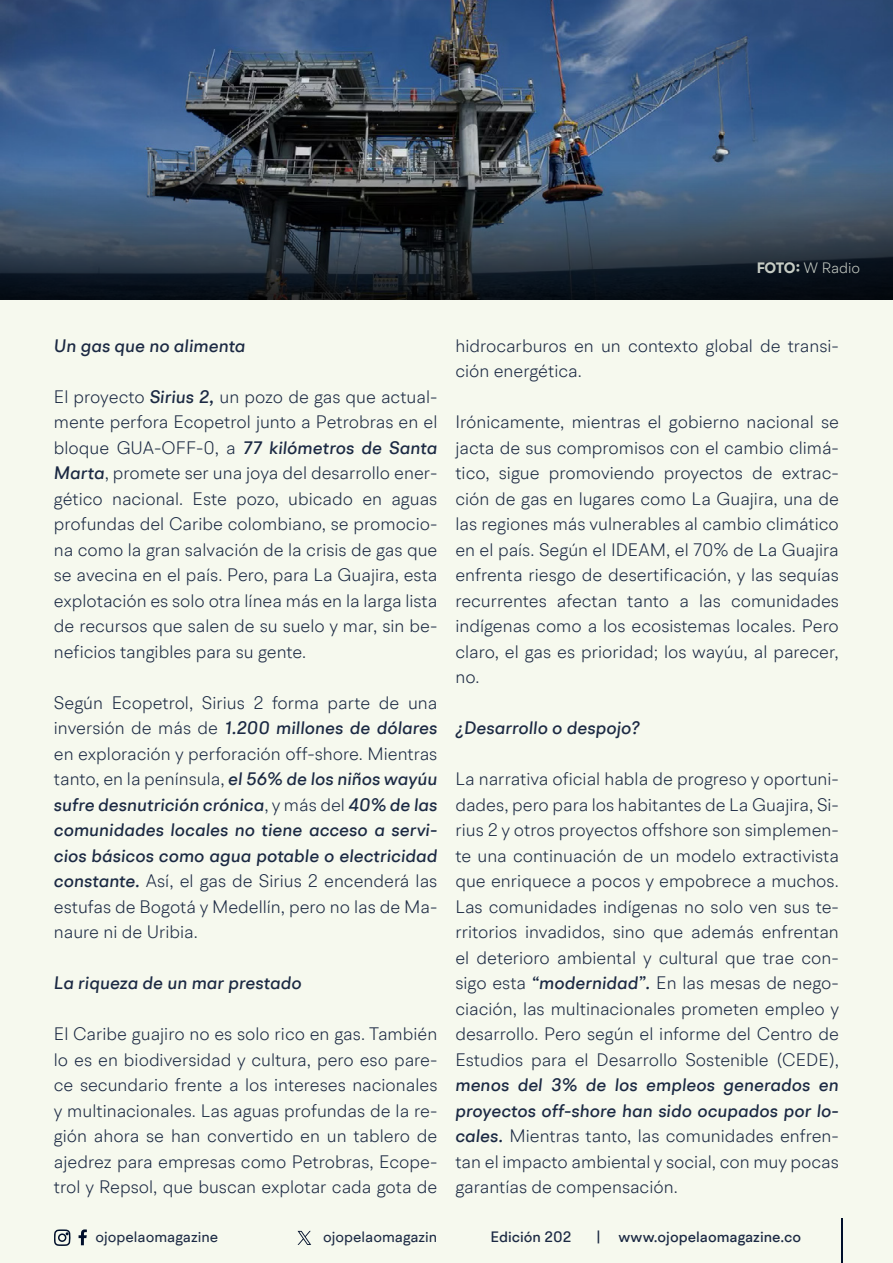
<style>
.page{position:relative;width:893px;height:1263px;background:#f6f9ee}
.page>*{position:absolute;margin:0;border:0;box-sizing:border-box;transform-origin:0 0}
.t1{font:300 18px/25.5px "BR Hendrix";color:#1b2943;text-align:justify}
.t2{font:italic 500 18px "BR Hendrix";color:#1b2943}
.t3{font:500 15px "BR Hendrix";color:#1b2943}
.t4{font:15px "BR Hendrix";color:#1b2943}
.t5{font:300 15px "BR Hendrix";color:#f5faed}
.s1{font-weight:700}
.s2{font-weight:500;font-style:italic}
</style>
<div class="page">
<svg style="left:79px;top:1229px;width:8px;height:16px"></svg>
<svg style="left:54px;top:1229px;width:17px;height:17px"></svg>
<hr style="left:841px;top:1219px;width:1px;height:44px;background:#000f2b">
<svg style="left:298px;top:1231px;width:13px;height:14px"></svg>
<img style="left:0;top:0;width:893px;height:163px">
<svg style="left:0;top:163px;width:893px;height:136px;background:#2f3d4c"></svg>
<p class="t5" style="left:756px;top:259px;width:106px"><span class="s1">FOTO:</span> W Radio</p>
<p class="t2" style="left:54px;top:334px;width:193px">Un gas que no alimenta</p>
<p class="t1" style="left:54px;top:383px;width:385px">El proyecto <span class="s2">Sirius 2,</span> un pozo de gas que actual&shy;mente perfora Ecopetrol junto a Petrobras en el bloque GUA-OFF-0, a <span class="s2">77 kilómetros de Santa Marta</span>, promete ser una joya del desarrollo ener&shy;gético nacional. Este pozo, ubicado en aguas profundas del Caribe colombiano, se promocio&shy;na como la gran salvación de la crisis de gas que se avecina en el país. Pero, para La Guajira, esta explotación es solo otra línea más en la larga lista de recursos que salen de su suelo y mar, sin be&shy;neficios tangibles para su gente.</p>
<p class="t1" style="left:54px;top:689px;width:385px">Según Ecopetrol, Sirius 2 forma parte de una inversión de más de <span class="s2">1.200 millones de dólares </span>en exploración y perforación off-shore. Mientras tanto, en la península, <span class="s2">el 56% de los niños wayúu sufre desnutrición crónica</span>, y más del <span class="s2">40% de las comunidades locales no tiene acceso a servi&shy;cios básicos como agua potable o electricidad constante.</span> Así, el gas de Sirius 2 encenderá las estufas de Bogotá y Medellín, pero no las de Ma&shy;naure ni de Uribia.</p>
<p class="t2" style="left:54px;top:971px;width:249px">La riqueza de un mar prestado</p>
<p class="t1" style="left:54px;top:1021px;width:385px">El Caribe guajiro no es solo rico en gas. También lo es en biodiversidad y cultura, pero eso pare&shy;ce secundario frente a los intereses nacionales y multinacionales. Las aguas profundas de la re&shy;gión ahora se han convertido en un tablero de ajedrez para empresas como Petrobras, Ecope&shy;trol y Repsol, que buscan explotar cada gota de</p>
<p class="t1" style="left:455px;top:332px;width:385px">hidrocarburos en un contexto global de transi&shy;ción energética.</p>
<p class="t1" style="left:455px;top:409px;width:385px">Irónicamente, mientras el gobierno nacional se jacta de sus compromisos con el cambio climá&shy;tico, sigue promoviendo proyectos de extrac&shy;ción de gas en lugares como La Guajira, una de las regiones más vulnerables al cambio climático en el país. Según el IDEAM, el 70% de La Guajira enfrenta riesgo de desertificación, y las sequías recurrentes afectan tanto a las comunidades indígenas como a los ecosistemas locales. Pero claro, el gas es prioridad; los wayúu, al parecer, no.</p>
<p class="t2" style="left:455px;top:717px;width:186px">¿Desarrollo o despojo?</p>
<p class="t1" style="left:455px;top:766px;width:385px">La narrativa oficial habla de progreso y oportuni&shy;dades, pero para los habitantes de La Guajira, Si&shy;rius 2 y otros proyectos offshore son simplemen&shy;te una continuación de un modelo extractivista que enriquece a pocos y empobrece a muchos.<br>Las comunidades indígenas no solo ven sus te&shy;rritorios invadidos, sino que además enfrentan el deterioro ambiental y cultural que trae con&shy;sigo esta <span class="s2">“modernidad”.</span> En las mesas de nego&shy;ciación, las multinacionales prometen empleo y desarrollo. Pero según el informe del Centro de Estudios para el Desarrollo Sostenible (CEDE),</p>
<p class="t1" style="left:455px;top:1072px;width:385px"><span class="s2">menos del 3% de los empleos generados en proyectos off-shore han sido ocupados por lo&shy;cales.</span> Mientras tanto, las comunidades enfren&shy;tan el impacto ambiental y social, con muy pocas garantías de compensación.</p>
<p class="t4" style="left:96px;top:1227px;width:124px">ojopelaomagazine</p>
<p class="t4" style="left:323px;top:1227px;width:116px">ojopelaomagazin</p>
<p class="t3" style="left:490px;top:1227px;width:82px">Edición 202</p>
<p class="t3" style="left:596px;top:1227px;width:206px">| www.ojopelaomagazine.co</p>
</div>
